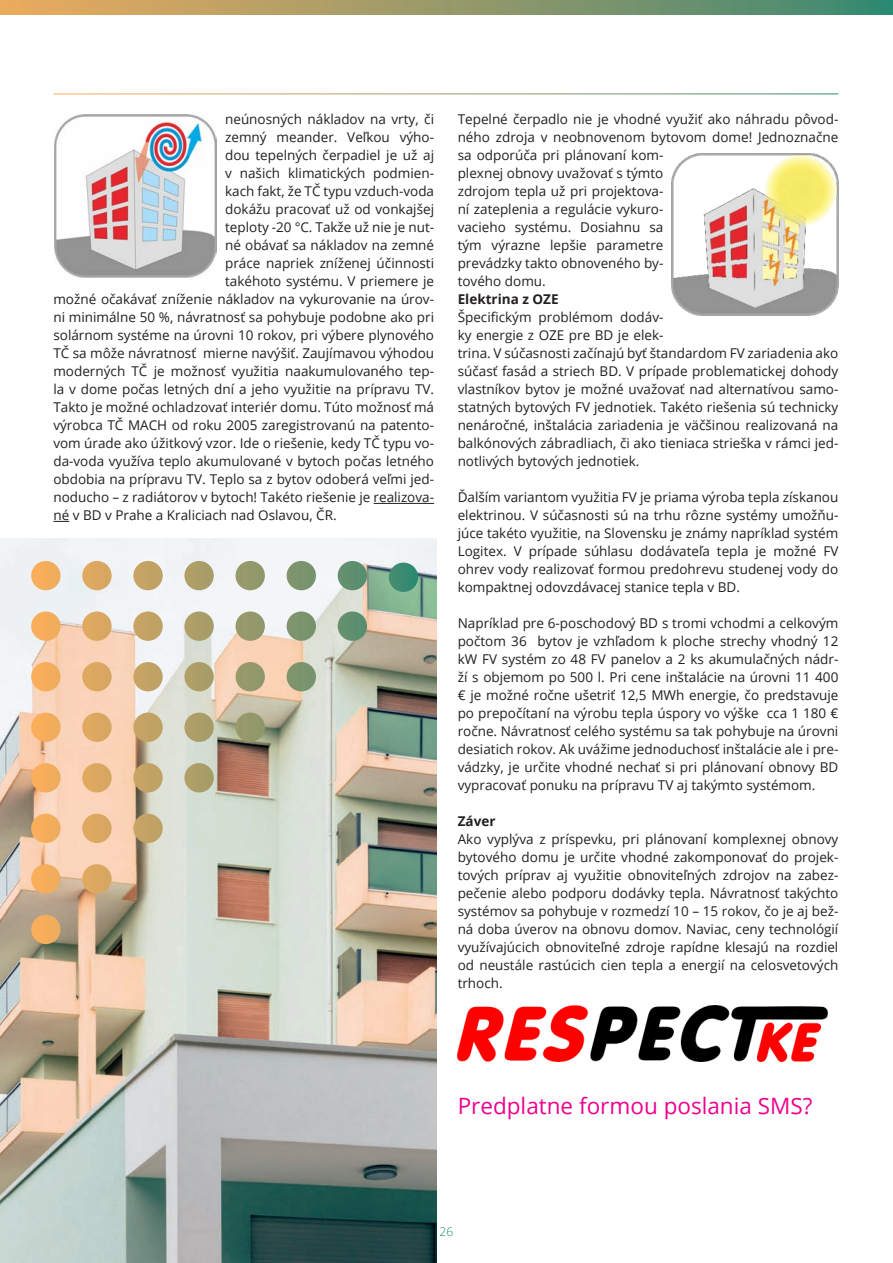
<style>
.page{position:relative;width:893px;height:1263px;background:#fff}
.page>*{position:absolute;margin:0;border:0;box-sizing:border-box;transform-origin:0 0}
.Text{font:22.5px "Open Sans";color:#ed028c}
.Text-2{font:13.5px/18px "Open Sans";color:#231f20}
.NB{font:13.5px/18px "Open Sans";color:#231f20;text-align:justify}
.Text-3{font:700 13.5px "Open Sans";color:#231f20}
.t1{font:300 12px "Open Sans";color:#208a72}
</style>
<div class="page">
<hr style="left:374px;top:503px;width:60px;height:1px;background:#231f20">
<svg style="left:53px;top:521px;width:16px;height:1px"></svg>
<img style="left:458px;top:1006px;width:369px;height:55px">
<img style="left:672px;top:153px;width:166px;height:162px">
<img style="left:54px;top:115px;width:163px;height:162px">
<img style="left:0;top:538px;width:437px;height:724px">
<div style="left:31px;top:915px;width:30px;height:29px;background:#f5ad5b;border-radius:15px"></div>
<div style="left:31px;top:864px;width:30px;height:29px;background:#f5ad5b;border-radius:15px"></div>
<div style="left:31px;top:814px;width:30px;height:29px;background:#f5ad5b;border-radius:15px"></div>
<div style="left:31px;top:763px;width:30px;height:29px;background:#f5ad5b;border-radius:15px"></div>
<div style="left:31px;top:713px;width:30px;height:29px;background:#f5ad5b;border-radius:15px"></div>
<div style="left:31px;top:662px;width:30px;height:29px;background:#f5ad5b;border-radius:15px"></div>
<svg style="left:31px;top:611px;width:30px;height:30px"></svg>
<div style="left:31px;top:561px;width:30px;height:29px;background:#f5ad5b;border-radius:15px"></div>
<div style="left:82px;top:864px;width:30px;height:29px;background:#dca860;border-radius:15px"></div>
<div style="left:82px;top:814px;width:30px;height:29px;background:#dca860;border-radius:15px"></div>
<div style="left:82px;top:763px;width:30px;height:29px;background:#dca860;border-radius:15px"></div>
<div style="left:82px;top:713px;width:30px;height:29px;background:#dca860;border-radius:15px"></div>
<div style="left:82px;top:662px;width:30px;height:29px;background:#dca860;border-radius:15px"></div>
<svg style="left:82px;top:611px;width:30px;height:30px"></svg>
<div style="left:82px;top:561px;width:30px;height:29px;background:#dca860;border-radius:15px"></div>
<div style="left:133px;top:814px;width:30px;height:29px;background:#c4a364;border-radius:15px"></div>
<div style="left:133px;top:763px;width:30px;height:29px;background:#c4a364;border-radius:15px"></div>
<div style="left:133px;top:713px;width:30px;height:29px;background:#c4a364;border-radius:15px"></div>
<div style="left:133px;top:662px;width:30px;height:29px;background:#c4a364;border-radius:15px"></div>
<svg style="left:133px;top:611px;width:30px;height:30px"></svg>
<div style="left:133px;top:561px;width:30px;height:29px;background:#c4a364;border-radius:15px"></div>
<div style="left:184px;top:763px;width:30px;height:29px;background:#ab9d68;border-radius:15px"></div>
<div style="left:184px;top:713px;width:30px;height:29px;background:#ab9d68;border-radius:15px"></div>
<div style="left:184px;top:662px;width:30px;height:29px;background:#ab9d68;border-radius:15px"></div>
<svg style="left:184px;top:611px;width:30px;height:30px"></svg>
<div style="left:184px;top:561px;width:30px;height:29px;background:#ab9d68;border-radius:15px"></div>
<div style="left:236px;top:713px;width:29px;height:29px;background:#94986a;border-radius:15px"></div>
<div style="left:236px;top:662px;width:29px;height:29px;background:#94986a;border-radius:15px"></div>
<div style="left:236px;top:611px;width:29px;height:30px;background:#94986a;border-radius:15px"></div>
<div style="left:236px;top:561px;width:29px;height:29px;background:#94986a;border-radius:15px"></div>
<div style="left:287px;top:662px;width:29px;height:29px;background:#7b946c;border-radius:15px"></div>
<div style="left:287px;top:611px;width:29px;height:30px;background:#7b946d;border-radius:15px"></div>
<div style="left:287px;top:561px;width:29px;height:29px;background:#7b946c;border-radius:15px"></div>
<div style="left:338px;top:611px;width:29px;height:30px;background:#5f8f6f;border-radius:15px"></div>
<div style="left:338px;top:561px;width:29px;height:29px;background:#5e8f6f;border-radius:15px"></div>
<svg style="left:389px;top:563px;width:29px;height:29px"></svg>
<svg style="left:0;top:0;width:893px;height:15px"></svg>
<p class="NB" style="left:225px;top:110px;width:210px">neúnosných nákladov na vrty, či</p>
<p class="NB" style="left:225px;top:128px;width:210px">zemný meander. Veľkou výho-</p>
<p class="NB" style="left:225px;top:146px;width:210px">dou tepelných čerpadiel je už aj</p>
<p class="NB" style="left:225px;top:164px;width:210px">v našich klimatických podmien-</p>
<p class="NB" style="left:225px;top:182px;width:210px">kach fakt, že TČ typu vzduch-voda</p>
<p class="NB" style="left:225px;top:200px;width:210px">dokážu pracovať už od vonkajšej</p>
<p class="NB" style="left:225px;top:218px;width:210px">teploty -20 °C. Takže už nie je nut-</p>
<p class="NB" style="left:225px;top:236px;width:210px">né obávať sa nákladov na zemné</p>
<p class="NB" style="left:225px;top:254px;width:210px">práce napriek zníženej účinnosti</p>
<p class="NB" style="left:225px;top:272px;width:210px">takéhoto systému. V priemere je</p>
<p class="NB" style="left:53px;top:290px;width:382px">možné očakávať zníženie nákladov na vykurovanie na úrov-</p>
<p class="NB" style="left:53px;top:308px;width:382px">ni minimálne 50 %, návratnosť sa pohybuje podobne ako pri</p>
<p class="NB" style="left:53px;top:326px;width:382px">solárnom systéme na úrovni 10 rokov, pri výbere plynového</p>
<p class="NB" style="left:53px;top:344px;width:382px">TČ sa môže návratnosť mierne navýšiť. Zaujímavou výhodou</p>
<p class="NB" style="left:53px;top:362px;width:382px">moderných TČ je možnosť využitia naakumulovaného tep-</p>
<p class="NB" style="left:53px;top:380px;width:382px">la v dome počas letných dní a jeho využitie na prípravu TV.</p>
<p class="NB" style="left:53px;top:398px;width:382px">Takto je možné ochladzovať interiér domu. Túto možnosť má</p>
<p class="NB" style="left:53px;top:416px;width:382px">výrobca TČ MACH od roku 2005 zaregistrovanú na patento-</p>
<p class="NB" style="left:53px;top:434px;width:382px">vom úrade ako úžitkový vzor. Ide o riešenie, kedy TČ typu vo-</p>
<p class="NB" style="left:53px;top:452px;width:382px">da-voda využíva teplo akumulované v bytoch počas letného</p>
<p class="NB" style="left:53px;top:470px;width:382px">obdobia na prípravu TV. Teplo sa z bytov odoberá veľmi jed-</p>
<p class="NB" style="left:53px;top:488px;width:382px">noducho – z radiátorov v bytoch! Takéto riešenie je realizova-</p>
<p class="NB" style="left:53px;top:506px;width:285px">né v BD v Prahe a Kraliciach nad Oslavou, ČR.</p>
<p class="Text-2" style="left:458px;top:110px;width:382px">Tepelné čerpadlo nie je vhodné využiť ako náhradu pôvod&shy;ného zdroja v neobnovenom bytovom dome! Jednoznačne sa odporúča pri plánovaní kom-<br>plexnej obnovy uvažovať s týmto<br>zdrojom tepla už pri projektova-<br>ní zateplenia a regulácie vykuro-<br>vacieho systému. Dosiahnu sa<br>tým výrazne lepšie parametre<br>prevádzky takto obnoveného by-<br>tového domu.</p>
<p class="Text-3" style="left:458px;top:290px;width:102px">Elektrina z OZE</p>
<p class="Text-2" style="left:458px;top:308px;width:382px">Špecifickým problémom dodáv-<br>ky energie z OZE pre BD je elek-<br>trina. V súčasnosti začínajú byť štandardom FV zariadenia ako súčasť fasád a striech BD. V prípade problematickej dohody vlastníkov bytov je možné uvažovať nad alternatívou samo&shy;statných bytových FV jednotiek. Takéto riešenia sú technicky nenáročné, inštalácia zariadenia je väčšinou realizovaná na balkónových zábradliach, či ako tieniaca strieška v rámci jed&shy;notlivých bytových jednotiek.</p>
<p class="Text-2" style="left:458px;top:488px;width:382px;text-align:justify">Ďalším variantom využitia FV je priama výroba tepla získanou elektrinou. V súčasnosti sú na trhu rôzne systémy umožňu&shy;júce takéto využitie, na Slovensku je známy napríklad systém Logitex. V prípade súhlasu dodávateľa tepla je možné FV ohrev vody realizovať formou predohrevu studenej vody do kompaktnej odovzdávacej stanice tepla v BD.</p>
<p class="NB" style="left:458px;top:614px;width:382px">Napríklad pre 6-poschodový BD s tromi vchodmi a celkovým počtom 36 bytov je vzhľadom k ploche strechy vhodný 12 kW FV systém zo 48 FV panelov a 2 ks akumulačných nádr&shy;ží s objemom po 500 l. Pri cene inštalácie na úrovni 11 400 € je možné ročne ušetriť 12,5 MWh energie, čo predstavuje po prepočítaní na výrobu tepla úspory vo výške cca 1 180 € ročne. Návratnosť celého systému sa tak pohybuje na úrovni desiatich rokov. Ak uvážime jednoduchosť inštalácie ale i pre&shy;vádzky, je určite vhodné nechať si pri plánovaní obnovy BD vypracovať ponuku na prípravu TV aj takýmto systémom.</p>
<p class="Text-3" style="left:458px;top:812px;width:39px">Záver</p>
<p class="Text-2" style="left:458px;top:830px;width:382px;text-align:justify">Ako vyplýva z príspevku, pri plánovaní komplexnej obnovy bytového domu je určite vhodné zakomponovať do projek&shy;tových príprav aj využitie obnoviteľných zdrojov na zabez&shy;pečenie alebo podporu dodávky tepla. Návratnosť takýchto systémov sa pohybuje v rozmedzí 10 – 15 rokov, čo je aj bež&shy;ná doba úverov na obnovu domov. Naviac, ceny technológií využívajúcich obnoviteľné zdroje rapídne klesajú na rozdiel od neustále rastúcich cien tepla a energií na celosvetových trhoch.</p>
<p class="Text" style="left:458px;top:1091px;width:356px">Predplatne formou poslania SMS?</p>
<p class="t1" style="left:440px;top:1223px;width:15px">26</p>
</div>
